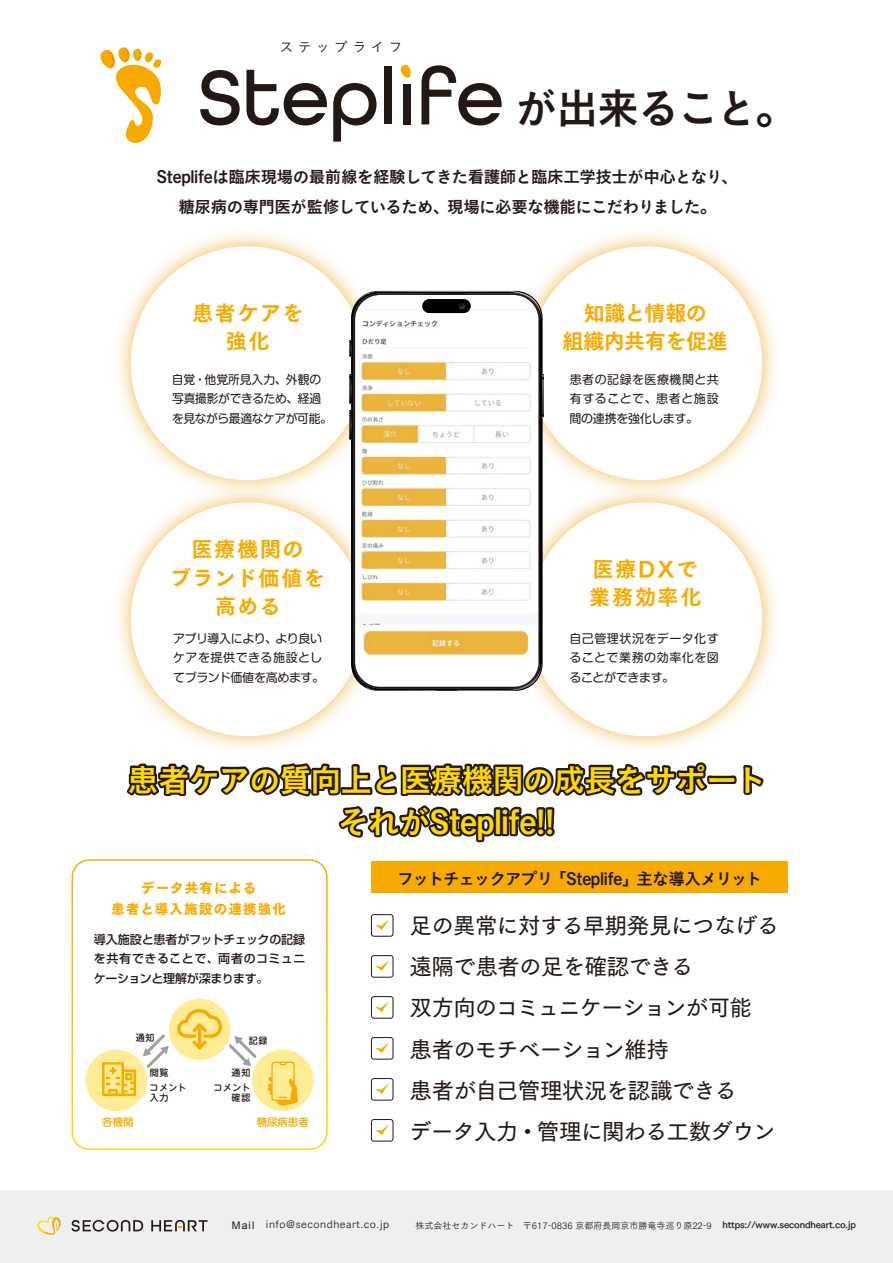
<style>
.page{position:relative;width:893px;height:1263px;background:#fff}
.page>*{position:absolute;margin:0;border:0;box-sizing:border-box;transform-origin:0 0}
.t1{font:42px "Koburina Go Std W6";letter-spacing:-.035em;color:#221815}
.t2{font:31.5px/42px "Koburina Go Std W6";letter-spacing:-.03em;color:#ffd900;text-align:center}
.t3{font:22.5px/41.2px "Tsuku Go Pro D";letter-spacing:-.04em;color:#221815}
.t4{font:21px/28.5px "Tsuku Go Pro E";letter-spacing:.07em;color:#f7ab00;text-align:center}
.t5{font:21px/28.5px "Tsuku Go Pro E";letter-spacing:-.02em;color:#f7ab00;text-align:center}
.t6{font:16.5px/30px "Koburina Go Std W6";letter-spacing:-.03em;color:#221815;text-align:center}
.t7{font:13.5px/21px "Tsuku Go Pro H";letter-spacing:.085em;color:#f7ab00;text-align:center}
.t8{font:13.5px "Koburina Go Std W3";letter-spacing:.345em;color:#221815}
.t9{font:12px/19.5px "Shin M Go Pro";letter-spacing:-.01em;color:#221815;text-align:justify}
.t10{font:500 12px/19.5px "Shin Go Pro";letter-spacing:-.015em;color:#221815;text-align:justify}
.t11{font:10.5px "Tsuku Go Pro R";letter-spacing:.05em;color:#221815}
.t12{font:500 10.5px "UD Shin M Go Pr 6 N";letter-spacing:-.01em;color:#f7ab00}
.t13{font:9px "Tsuku Go Pro R";color:#221815}
.t14{font:500 9px/15px "UD Shin M Go Pr 6 N";letter-spacing:.065em;color:#221815}
.s1{font-family:"Arial"}
</style>
<div class="page">
<div style="left:0;top:1191px;width:893px;height:72px;background:#efefef"></div>
<img style="left:503px;top:233px;width:273px;height:243px">
<div style="left:528px;top:246px;width:234px;height:234px;background:#fff;border-radius:50%"></div>
<img style="left:537px;top:476px;width:239px;height:252px">
<div style="left:528px;top:502px;width:234px;height:234px;background:#fff;border-radius:50%"></div>
<img style="left:117px;top:506px;width:239px;height:222px">
<div style="left:131px;top:502px;width:234px;height:234px;background:#fff;border-radius:50%"></div>
<img style="left:117px;top:233px;width:273px;height:273px">
<div style="left:131px;top:246px;width:234px;height:234px;background:#fff;border-radius:50%"></div>
<div style="left:72px;top:859px;width:256px;height:291px;border:2px solid #fff;border-radius:17px"></div>
<div style="left:371px;top:861px;width:417px;height:31px;background:#f7ab00"></div>
<div style="left:371px;top:914px;width:22px;height:22px;border:1px solid #221815;border-radius:3px"></div>
<svg style="left:375px;top:919px;width:14px;height:11px"></svg>
<div style="left:371px;top:955px;width:22px;height:22px;border:1px solid #221815;border-radius:3px"></div>
<svg style="left:375px;top:960px;width:14px;height:11px"></svg>
<div style="left:371px;top:996px;width:22px;height:22px;border:1px solid #221815;border-radius:3px"></div>
<svg style="left:375px;top:1001px;width:14px;height:11px"></svg>
<div style="left:371px;top:1037px;width:22px;height:22px;border:1px solid #221815;border-radius:3px"></div>
<svg style="left:375px;top:1042px;width:14px;height:11px"></svg>
<div style="left:371px;top:1078px;width:22px;height:22px;border:1px solid #221815;border-radius:3px"></div>
<svg style="left:375px;top:1083px;width:14px;height:11px"></svg>
<div style="left:371px;top:1119px;width:22px;height:22px;border:1px solid #221815;border-radius:3px"></div>
<svg style="left:375px;top:1124px;width:14px;height:11px"></svg>
<svg style="left:127px;top:728px;width:637px;height:115px"></svg>
<svg style="left:100px;top:47px;width:61px;height:96px"></svg>
<svg style="left:400px;top:64px;width:11px;height:14px"></svg>
<svg style="left:200px;top:70px;width:40px;height:55px"></svg>
<svg style="left:246px;top:70px;width:81px;height:55px"></svg>
<svg style="left:333px;top:83px;width:44px;height:59px"></svg>
<div style="left:384px;top:66px;width:8px;height:58px;background:#221815"></div>
<div style="left:403px;top:84px;width:8px;height:40px;background:#221815"></div>
<svg style="left:421px;top:65px;width:81px;height:60px"></svg>
<svg style="left:37px;top:1216px;width:24px;height:19px"></svg>
<svg style="left:71px;top:1220px;width:72px;height:11px"></svg>
<svg style="left:151px;top:1220px;width:57px;height:11px"></svg>
<svg style="left:351px;top:291px;width:192px;height:400px;background:#2d2927"></svg>
<svg style="left:354px;top:293px;width:186px;height:364px"></svg>
<svg style="left:543px;top:375px;width:1px;height:42px"></svg>
<svg style="left:349px;top:375px;width:2px;height:28px"></svg>
<svg style="left:349px;top:411px;width:2px;height:28px"></svg>
<svg style="left:349px;top:341px;width:2px;height:15px"></svg>
<svg style="left:354px;top:657px;width:188px;height:34px"></svg>
<svg style="left:358px;top:291px;width:184px;height:31px"></svg>
<div style="left:169px;top:999px;width:61px;height:61px;background:#ffec94;border-radius:50%"></div>
<div style="left:86px;top:1049px;width:61px;height:62px;background:#ffec94;border-radius:50%"></div>
<svg style="left:102px;top:1062px;width:34px;height:34px"></svg>
<div style="left:252px;top:1049px;width:62px;height:62px;background:#ffec94;border-radius:50%"></div>
<svg style="left:268px;top:1061px;width:30px;height:45px"></svg>
<svg style="left:143px;top:1034px;width:26px;height:37px"></svg>
<svg style="left:177px;top:1007px;width:82px;height:59px"></svg>
<p class="t8" style="left:280px;top:37px;width:124px">ステップライフ</p>
<h1 class="t1" style="left:516px;top:76px;width:283px">が出来ること。</h1>
<h3 class="t6" style="left:157px;top:162px;width:583px">Steplifeは臨床現場の最前線を経験してきた看護師と臨床工学技士が中心となり、糖尿病の専門医が監修しているため、現場に必要な機能にこだわりました。</h3>
<h3 class="t4" style="left:192px;top:296px;width:113px">患者ケアを強化</h3>
<p class="t9" style="left:172px;top:368px;width:161px;text-align:left">自覚・他覚所見入力、外観の写真撮影ができるため、経過を見ながら最適なケアが可能。</p>
<h3 class="t4" style="left:170px;top:533px;width:156px">医療機関の<br>ブランド価値を高める</h3>
<p class="t9" style="left:173px;top:627px;width:153px;text-align:left">アプリ導入により、より良いケアを提供できる施設としてブランド価値を高めます。</p>
<h3 class="t5" style="left:563px;top:296px;width:167px">知識と情報の<br>組織内共有を促進</h3>
<p class="t9" style="left:570px;top:368px;width:151px">患者の記録を医療機関と共有することで、患者と施設間の連携を強化します。</p>
<h3 class="t4" style="left:589px;top:552px;width:114px;text-align:left">医療DXで業務効率化</h3>
<p class="t9" style="left:569px;top:627px;width:151px">自己管理状況をデータ化することで業務の効率化を図ることができます。</p>
<h2 class="t2" style="left:127px;top:760px;width:641px">患者ケアの質向上と医療機関の成長をサポートそれがSteplife!!</h2>
<p class="t7" style="left:111px;top:877px;width:176px">データ共有による<br>患者と導入施設の連携強化</p>
<p class="t10" style="left:94px;top:928px;width:213px">導入施設と患者がフットチェックの記録を共有できることで、両者のコミュニケーションと理解が深まります。</p>
<p class="t14" style="left:136px;top:1029px;width:20px">通知</p>
<p class="t14" style="left:150px;top:1064px;width:39px">閲覧<br>コメント</p>
<p class="t14" style="left:150px;top:1089px;width:20px">入力</p>
<p class="t14" style="left:249px;top:1032px;width:20px">記録</p>
<p class="t14" style="left:214px;top:1064px;width:39px;text-align:right">通知<br>コメント</p>
<p class="t14" style="left:232px;top:1089px;width:20px">確認</p>
<p class="t12" style="left:102px;top:1113px;width:33px">各機関</p>
<p class="t12" style="left:257px;top:1113px;width:54px">糖尿病患者</p>
<h3 class="t6" style="left:397px;top:864px;width:366px">フットチェックアプリ「Steplife」主な導入メリット</h3>
<h3 class="t3" style="left:409px;top:902px;width:372px">足の異常に対する早期発見につなげる遠隔で患者の足を確認できる<br>双方向のコミュニケーションが可能患者のモチベーション維持<br>患者が自己管理状況を認識できる<br>データ入力・管理に関わる工数ダウン</h3>
<p class="t11" style="left:232px;top:1216px;width:159px"><span class="s1">Mail</span> info@secondheart.co.jp</p>
<p class="t13" style="left:415px;top:1218px;width:442px">株式会社セカンドハート 〒617-0836 京都府長岡京市勝竜寺巡り原22-9 <sup>https://www.secondheart.co.jp</sup></p>
</div>
